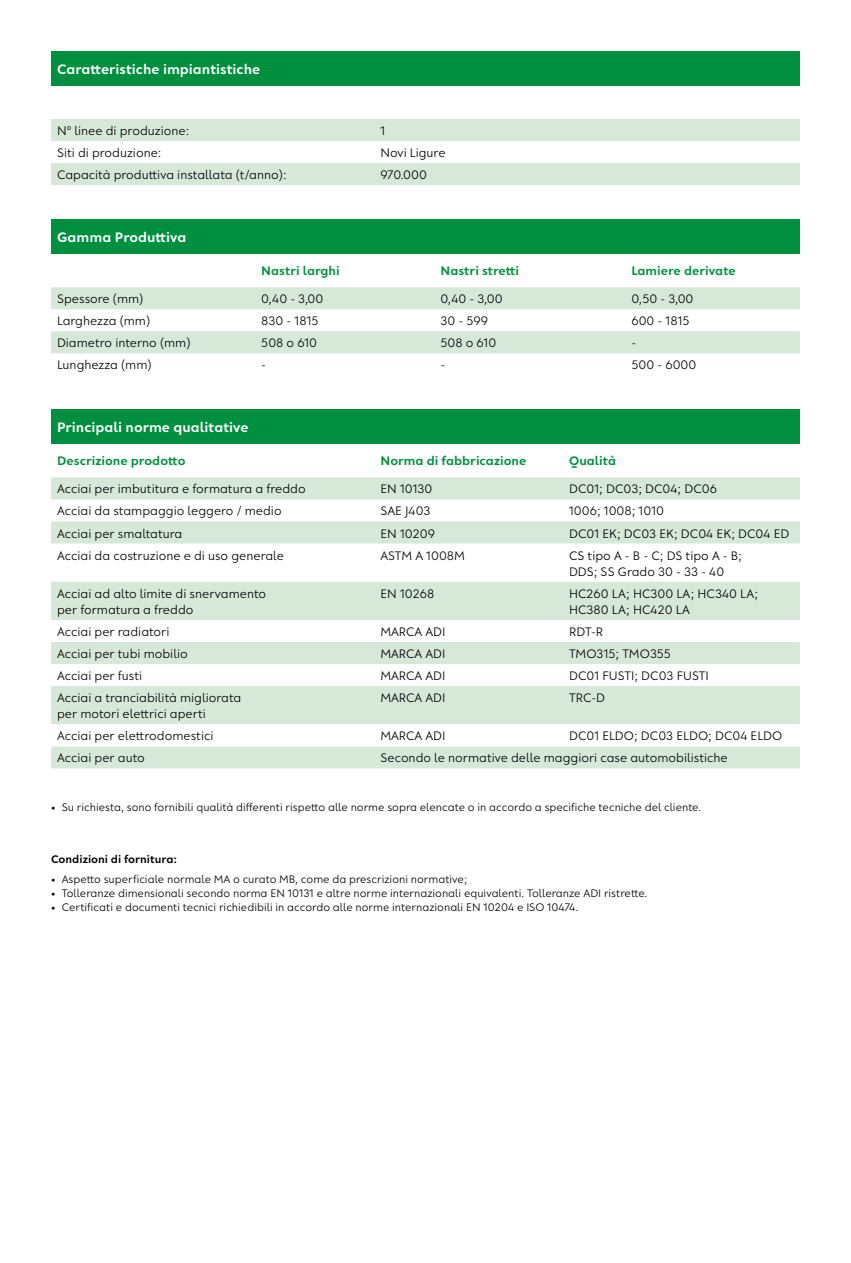
<style>
.page{position:relative;width:851px;height:1263px;background:#fff}
.page>*{position:absolute;margin:0;border:0;box-sizing:border-box;transform-origin:0 0}
.t1{font:600 15px "Larryline";color:#fff}
.t2{font:13.5px/16.2px "Larryline";color:#000}
.t3{font:600 13.5px "Larryline";color:#008f3f}
.t4{font:12px "Larryline";color:#000}
.t5{font:600 12px "Larryline";color:#000}
</style>
<div class="page">
<div style="left:51px;top:51px;width:748px;height:34px;background:#008f3f"></div>
<svg style="left:51px;top:119px;width:748px;height:66px;fill:#d6e8d7"></svg>
<div style="left:51px;top:219px;width:748px;height:34px;background:#008f3f"></div>
<svg style="left:51px;top:287px;width:748px;height:66px;fill:#d6e8d7"></svg>
<div style="left:51px;top:409px;width:748px;height:34px;background:#008f3f"></div>
<svg style="left:51px;top:477px;width:748px;height:291px;fill:#d6e8d7"></svg>
<svg style="left:51px;top:620px;width:748px;height:126px"></svg>
<p class="t1" style="left:57px;top:60px;width:205px">Caratteristiche impiantistiche</p>
<p class="t2" style="left:57px;top:123px;width:134px">N° linee di produzione:</p>
<p class="t2" style="left:380px;top:123px;width:6px">1</p>
<p class="t2" style="left:57px;top:145px;width:106px">Siti di produzione:</p>
<p class="t2" style="left:380px;top:145px;width:67px">Novi Ligure</p>
<p class="t2" style="left:57px;top:167px;width:231px">Capacità produttiva installata (t/anno):</p>
<p class="t2" style="left:380px;top:167px;width:48px">970.000</p>
<p class="t1" style="left:57px;top:228px;width:131px">Gamma Produttiva</p>
<p class="t3" style="left:261px;top:263px;width:80px">Nastri larghi</p>
<p class="t3" style="left:440px;top:263px;width:80px">Nastri stretti</p>
<p class="t3" style="left:631px;top:263px;width:106px">Lamiere derivate</p>
<p class="t2" style="left:57px;top:291px;width:88px">Spessore (mm)</p>
<p class="t2" style="left:261px;top:291px;width:64px">0,40 - 3,00</p>
<p class="t2" style="left:440px;top:291px;width:64px">0,40 - 3,00</p>
<p class="t2" style="left:631px;top:291px;width:64px">0,50 - 3,00</p>
<p class="t2" style="left:57px;top:313px;width:95px">Larghezza (mm)</p>
<p class="t2" style="left:261px;top:313px;width:59px">830 - 1815</p>
<p class="t2" style="left:440px;top:313px;width:49px">30 - 599</p>
<p class="t2" style="left:631px;top:313px;width:60px">600 - 1815</p>
<p class="t2" style="left:57px;top:335px;width:135px">Diametro interno (mm)</p>
<p class="t2" style="left:261px;top:335px;width:57px">508 o 610</p>
<p class="t2" style="left:440px;top:335px;width:57px">508 o 610</p>
<p class="t2" style="left:631px;top:335px;width:6px">-</p>
<p class="t2" style="left:57px;top:357px;width:96px">Lunghezza (mm)</p>
<p class="t2" style="left:261px;top:357px;width:6px">-</p>
<p class="t2" style="left:440px;top:357px;width:6px">-</p>
<p class="t2" style="left:631px;top:357px;width:66px">500 - 6000</p>
<p class="t1" style="left:57px;top:418px;width:193px">Principali norme qualitative</p>
<p class="t3" style="left:57px;top:453px;width:130px">Descrizione prodotto</p>
<p class="t3" style="left:380px;top:453px;width:147px">Norma di fabbricazione</p>
<p class="t3" style="left:569px;top:453px;width:48px">Qualità</p>
<p class="t2" style="left:57px;top:481px;width:250px">Acciai per imbutitura e formatura a freddo</p>
<p class="t2" style="left:380px;top:481px;width:54px">EN 10130</p>
<p class="t2" style="left:569px;top:481px;width:149px">DC01; DC03; DC04; DC06</p>
<p class="t2" style="left:57px;top:503px;width:226px">Acciai da stampaggio leggero / medio</p>
<p class="t2" style="left:380px;top:503px;width:52px">SAE J403</p>
<p class="t2" style="left:569px;top:503px;width:96px">1006; 1008; 1010</p>
<p class="t2" style="left:57px;top:525px;width:127px">Acciai per smaltatura</p>
<p class="t2" style="left:380px;top:525px;width:56px">EN 10209</p>
<p class="t2" style="left:569px;top:525px;width:222px">DC01 EK; DC03 EK; DC04 EK; DC04 ED</p>
<p class="t2" style="left:57px;top:547px;width:228px">Acciai da costruzione e di uso generale</p>
<p class="t2" style="left:380px;top:547px;width:86px">ASTM A 1008M</p>
<p class="t2" style="left:569px;top:547px;width:174px">CS tipo A - B - C; DS tipo A - B;<br>DDS; SS Grado 30 - 33 - 40</p>
<p class="t2" style="left:57px;top:585px;width:211px">Acciai ad alto limite di snervamento per formatura a freddo</p>
<p class="t2" style="left:380px;top:585px;width:55px">EN 10268</p>
<p class="t2" style="left:569px;top:585px;width:191px">HC260 LA; HC300 LA; HC340 LA;<br>HC380 LA; HC420 LA</p>
<p class="t2" style="left:57px;top:624px;width:114px">Acciai per radiatori</p>
<p class="t2" style="left:380px;top:624px;width:67px">MARCA ADI</p>
<p class="t2" style="left:569px;top:624px;width:36px">RDT-R</p>
<p class="t2" style="left:57px;top:646px;width:132px">Acciai per tubi mobilio</p>
<p class="t2" style="left:380px;top:646px;width:67px">MARCA ADI</p>
<p class="t2" style="left:569px;top:646px;width:103px">TMO315; TMO355</p>
<p class="t2" style="left:57px;top:668px;width:87px">Acciai per fusti</p>
<p class="t2" style="left:380px;top:668px;width:67px">MARCA ADI</p>
<p class="t2" style="left:569px;top:668px;width:141px">DC01 FUSTI; DC03 FUSTI</p>
<p class="t2" style="left:57px;top:690px;width:186px">Acciai a tranciabilità migliorata per motori elettrici aperti</p>
<p class="t2" style="left:380px;top:690px;width:67px">MARCA ADI</p>
<p class="t2" style="left:569px;top:690px;width:38px">TRC-D</p>
<p class="t2" style="left:57px;top:728px;width:158px">Acciai per elettrodomestici</p>
<p class="t2" style="left:380px;top:728px;width:67px">MARCA ADI</p>
<p class="t2" style="left:569px;top:728px;width:215px">DC01 ELDO; DC03 ELDO; DC04 ELDO</p>
<p class="t2" style="left:57px;top:750px;width:89px">Acciai per auto</p>
<p class="t2" style="left:380px;top:750px;width:349px">Secondo le normative delle maggiori case automobilistiche</p>
<p class="t4" style="left:51px;top:800px;width:651px">• Su richiesta, sono fornibili qualità differenti rispetto alle norme sopra elencate o in accordo a specifiche tecniche del cliente.</p>
<p class="t5" style="left:51px;top:852px;width:128px">Condizioni di fornitura:</p>
<p class="t4" style="left:51px;top:872px;width:417px">• Aspetto superficiale normale MA o curato MB, come da prescrizioni normative;</p>
<p class="t4" style="left:51px;top:886px;width:597px">• Tolleranze dimensionali secondo norma EN 10131 e altre norme internazionali equivalenti. Tolleranze ADI ristrette.</p>
<p class="t4" style="left:51px;top:900px;width:528px">• Certificati e documenti tecnici richiedibili in accordo alle norme internazionali EN 10204 e ISO 10474.</p>
</div>
